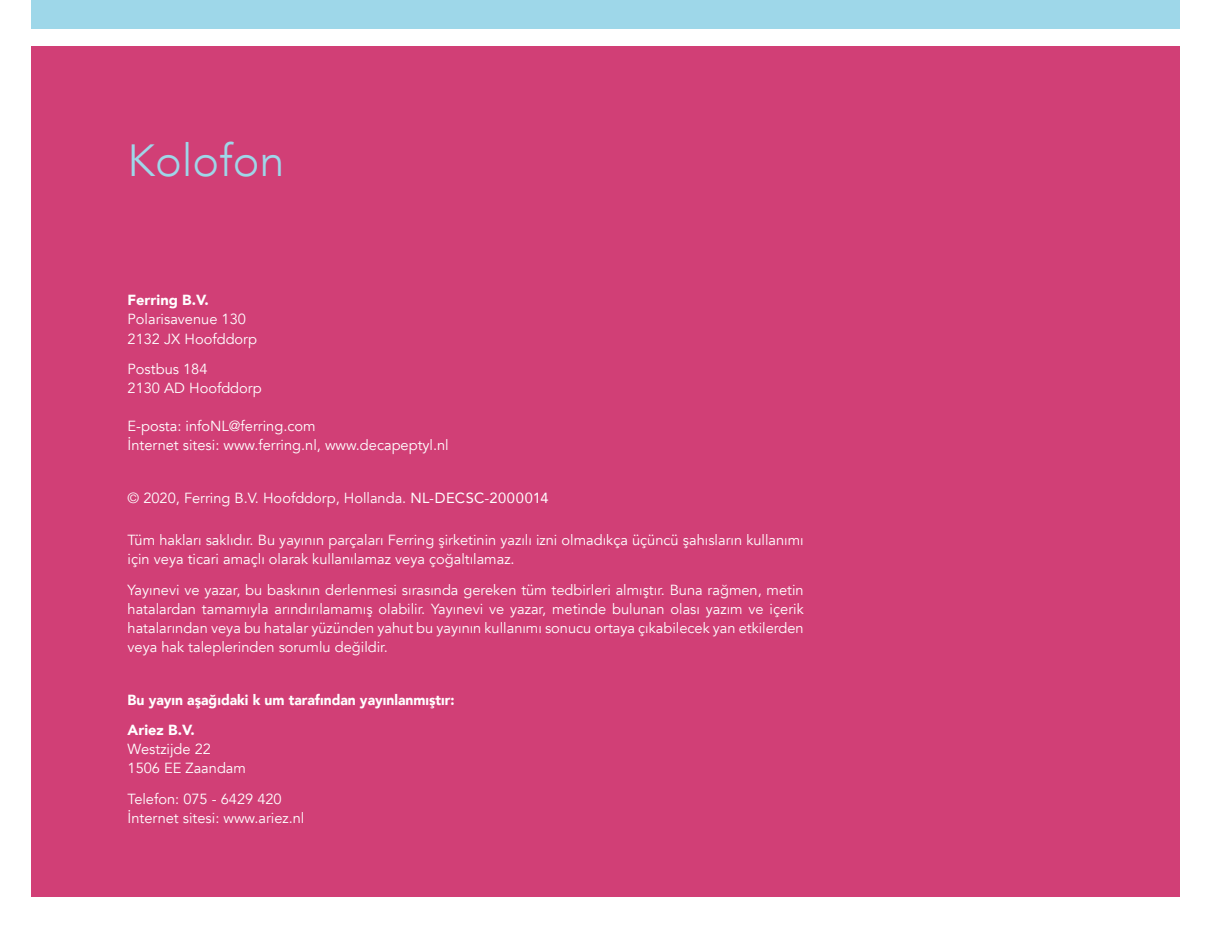
<style>
.page{position:relative;width:1212px;height:925px;background:#fff}
.page>*{position:absolute;margin:0;border:0;box-sizing:border-box;transform-origin:0 0}
.t1{font:300 45px "Avenir";color:#9ed7e9}
.t2{font:14.62px/19.1px "Avenir";color:#fff}
.t3{font:900 14.62px/30.4px "Avenir";color:#fff;scale:.95 1}
.t4{font:900 14.62px "Avenir";color:#fff}
.s1{font-style:inherit}
</style>
<div class="page">
<div style="left:32px;top:0;width:1148px;height:29px;background:#9ed7e9"></div>
<div style="left:32px;top:46px;width:1148px;height:850px;background:#d13f76"></div>
<h1 class="t1" style="left:128px;top:133px;width:158px">Kolofon</h1>
<p class="t4" style="left:128px;top:288px;width:83px">Ferring B.V.</p>
<p class="t2" style="left:128px;top:310px;width:131px">Polarisavenue 130<br>2132 JX Hoofddorp</p>
<p class="t2" style="left:128px;top:360px;width:136px">Postbus 184<br>2130 AD Hoofddorp</p>
<p class="t2" style="left:128px;top:417px;width:323px">E-posta: infoNL@ferring.com<br>İnternet sitesi: www.ferring.nl, www.decapeptyl.nl</p>
<p class="t2" style="left:128px;top:489px;width:422px">© 2020, Ferring B.V. Hoofddorp, Hollanda. <span class="s1">NL-DECSC-2000014</span></p>
<p class="t2" style="left:128px;top:531px;width:678px">Tüm hakları saklıdır. Bu yayının parçaları Ferring şirketinin yazılı izni olmadıkça üçüncü şahısların kullanımı için veya ticari amaçlı olarak kullanılamaz veya çoğaltılamaz.</p>
<p class="t2" style="left:128px;top:580px;width:678px;text-align:justify">Yayınevi ve yazar, bu baskının derlenmesi sırasında gereken tüm tedbirleri almıştır. Buna rağmen, metin hatalardan tamamıyla arındırılamamış olabilir. Yayınevi ve yazar, metinde bulunan olası yazım ve içerik hatalarından veya bu hatalar yüzünden yahut bu yayının kullanımı sonucu ortaya çıkabilecek yan etkilerden veya hak taleplerinden sorumlu değildir.</p>
<p class="t3" style="left:128px;top:684px;width:346px">Bu yayın aşağıdaki k um tarafından yayınlanmıştır:<br>Ariez B.V.</p>
<p class="t2" style="left:128px;top:740px;width:120px">Westzijde 22<br>1506 EE Zaandam</p>
<p class="t2" style="left:128px;top:789px;width:178px">Telefon: 075 - 6429 420<br>İnternet sitesi: www.ariez.nl</p>
</div>
